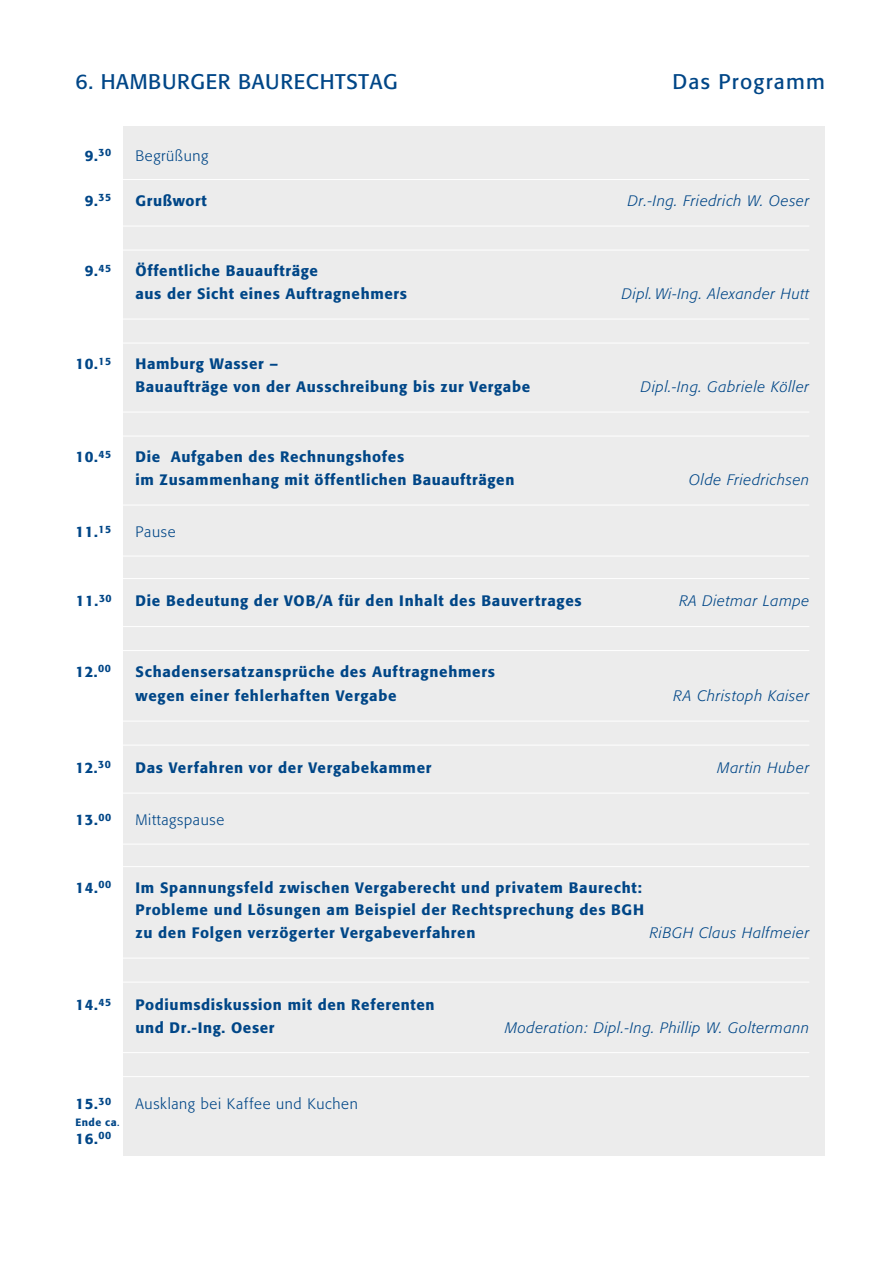
<style>
.page{position:relative;width:893px;height:1263px;background:#fff}
.page>*{position:absolute;margin:0;border:0;box-sizing:border-box;transform-origin:0 0}
.t1{font:21px "Formata BQ";letter-spacing:.035em;color:#004687}
.t2{font:21px "Formata BQ";letter-spacing:.06em;color:#004687}
.t3{font:500 15px/22.5px "Formata BQ";letter-spacing:.045em;color:#004687}
.t4{font:italic 300 15px "Formata BQ";letter-spacing:.045em;color:#004687}
.t5{font:300 15px "Formata BQ";letter-spacing:.045em;color:#004687}
.t6{font:500 10.5px "Formata BQ";letter-spacing:.045em;color:#004687}
.s1{font-weight:400}
</style>
<div class="page">
<div style="left:123px;top:126px;width:702px;height:1029px;background:#ececec"></div>
<hr style="left:75px;top:179px;width:734px;height:1px;background:#fff">
<hr style="left:75px;top:226px;width:734px;height:1px;background:#fff">
<hr style="left:75px;top:250px;width:734px;height:1px;background:#fff">
<hr style="left:75px;top:319px;width:734px;height:1px;background:#fff">
<hr style="left:75px;top:343px;width:734px;height:1px;background:#fff">
<hr style="left:75px;top:412px;width:734px;height:1px;background:#fff">
<hr style="left:75px;top:436px;width:734px;height:1px;background:#fff">
<hr style="left:75px;top:505px;width:734px;height:1px;background:#fff">
<hr style="left:75px;top:556px;width:734px;height:1px;background:#fff">
<hr style="left:75px;top:578px;width:734px;height:1px;background:#fff">
<hr style="left:75px;top:626px;width:734px;height:1px;background:#fff">
<hr style="left:75px;top:650px;width:734px;height:1px;background:#fff">
<hr style="left:75px;top:721px;width:734px;height:1px;background:#fff">
<hr style="left:75px;top:745px;width:734px;height:1px;background:#fff">
<hr style="left:75px;top:793px;width:734px;height:1px;background:#fff">
<hr style="left:75px;top:844px;width:734px;height:1px;background:#fff">
<hr style="left:75px;top:866px;width:734px;height:1px;background:#fff">
<hr style="left:75px;top:958px;width:734px;height:1px;background:#fff">
<hr style="left:75px;top:982px;width:734px;height:1px;background:#fff">
<hr style="left:75px;top:1052px;width:734px;height:1px;background:#fff">
<hr style="left:75px;top:1076px;width:734px;height:1px;background:#fff">
<h1 class="t1" style="left:75px;top:69px;width:324px">6. HAMBURGER BAURECHTSTAG</h1>
<h1 class="t2" style="left:672px;top:69px;width:154px">Das Programm</h1>
<p class="t3" style="left:85px;top:144px;width:28px">9.<sup>30</sup></p>
<p class="t5" style="left:135px;top:147px;width:74px">Begrüßung</p>
<p class="t3" style="left:85px;top:189px;width:28px">9.<sup>35</sup></p>
<p class="t3" style="left:135px;top:189px;width:73px">Grußwort</p>
<p class="t4" style="left:628px;top:192px;width:183px">Dr.-Ing. Friedrich W. Oeser</p>
<p class="t3" style="left:85px;top:260px;width:28px">9.<sup>45</sup></p>
<p class="t3" style="left:135px;top:260px;width:273px">Öffentliche Bauaufträge<br>aus der Sicht eines Auftragnehmers</p>
<p class="t3" style="left:75px;top:353px;width:37px">10.<sup>15</sup></p>
<p class="t3" style="left:135px;top:353px;width:396px">Hamburg Wasser –<br>Bauaufträge von der Ausschreibung bis zur Vergabe</p>
<p class="t3" style="left:75px;top:446px;width:37px">10.<sup>45</sup></p>
<p class="t3" style="left:135px;top:446px;width:380px">Die Aufgaben des Rechnungshofes<br>im Zusammenhang mit öffentlichen Bauaufträgen</p>
<p class="t3" style="left:75px;top:521px;width:37px">11.<sup>15</sup></p>
<p class="t5" style="left:135px;top:523px;width:42px">Pause</p>
<p class="t4" style="left:622px;top:285px;width:189px">Dipl. Wi-Ing. Alexander Hutt</p>
<p class="t4" style="left:641px;top:378px;width:170px">Dipl.-Ing. Gabriele Köller</p>
<p class="t4" style="left:689px;top:471px;width:122px">Olde Friedrichsen</p>
<p class="t3" style="left:76px;top:590px;width:37px">11.<sup>30</sup></p>
<p class="t3" style="left:135px;top:590px;width:448px">Die Bedeutung der VOB/A für den Inhalt des Bauvertrages</p>
<p class="t4" style="left:679px;top:592px;width:132px">RA Dietmar Lampe</p>
<p class="t3" style="left:75px;top:660px;width:37px">12.<sup>00</sup></p>
<p class="t3" style="left:135px;top:660px;width:361px;line-height:24px">Schadensersatzansprüche des Auftragnehmers wegen einer fehlerhaften Vergabe</p>
<p class="t4" style="left:674px;top:687px;width:137px">RA Christoph Kaiser</p>
<p class="t3" style="left:75px;top:756px;width:37px">12.<sup>30</sup></p>
<p class="t3" style="left:135px;top:756px;width:298px">Das Verfahren vor der Vergabekammer</p>
<p class="t4" style="left:717px;top:759px;width:93px">Martin Huber</p>
<p class="t3" style="left:75px;top:809px;width:37px">13.<sup>00</sup></p>
<p class="t5" style="left:135px;top:811px;width:90px">Mittagspause</p>
<p class="t3" style="left:75px;top:876px;width:37px">14.<sup>00</sup></p>
<p class="t3" style="left:135px;top:876px;width:510px">Im Spannungsfeld zwischen Vergaberecht und privatem Baurecht:<br>Probleme und Lösungen am Beispiel der Rechtsprechung des BGH zu den Folgen verzögerter Vergabeverfahren</p>
<p class="t4" style="left:650px;top:924px;width:161px">RiBGH Claus Halfmeier</p>
<p class="t3" style="left:75px;top:993px;width:37px">14.<sup>45</sup></p>
<p class="t3" style="left:135px;top:993px;width:301px">Podiumsdiskussion mit den Referenten und Dr.-Ing. Oeser</p>
<p class="t3" style="left:75px;top:1092px;width:37px">15.<sup>30</sup></p>
<p class="t5" style="left:135px;top:1095px;width:224px">Ausklang bei Kaffee und Kuchen</p>
<p class="t6" style="left:75px;top:1115px;width:46px">Ende ca<span class="s1">.</span></p>
<p class="t3" style="left:75px;top:1127px;width:37px">16.<sup>00</sup></p>
<p class="t4" style="left:505px;top:1018px;width:306px">Moderation: Dipl.-Ing. Phillip W. Goltermann</p>
</div>
